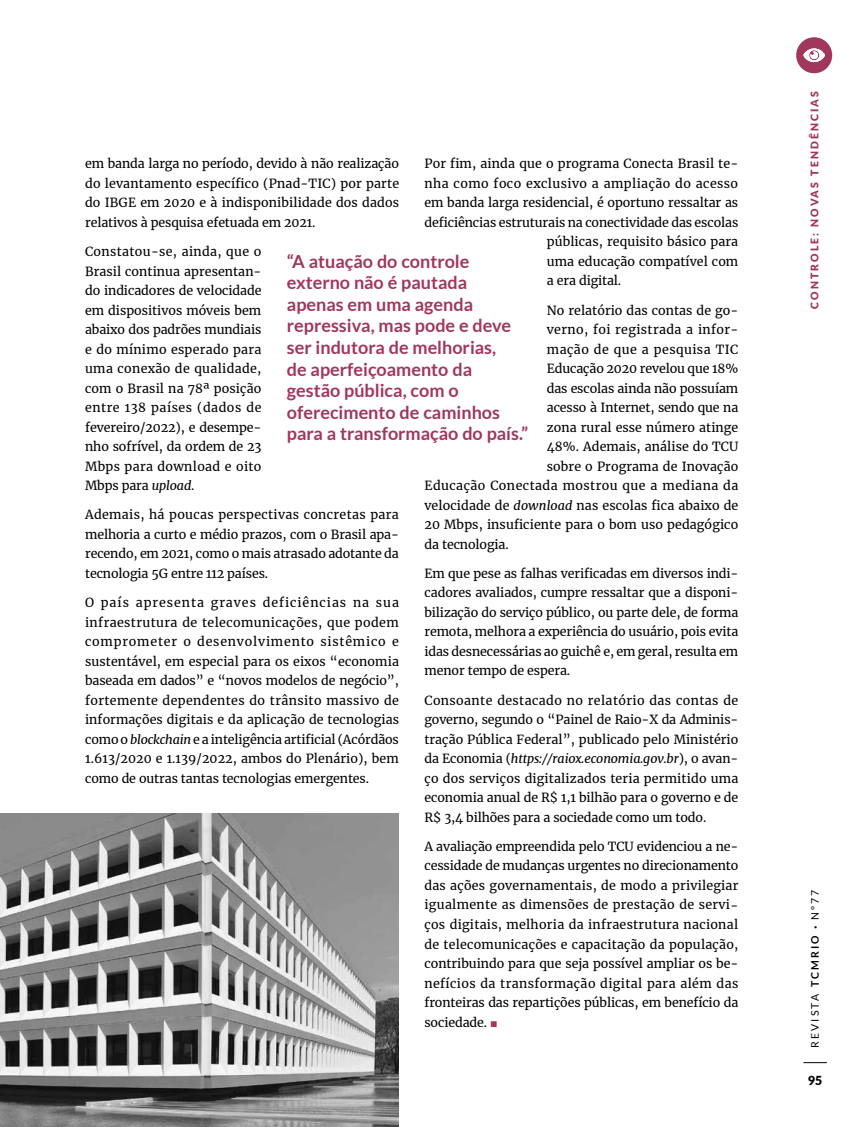
<style>
.page{position:relative;width:866px;height:1127px;background:#fff}
.page>*{position:absolute;margin:0;border:0;box-sizing:border-box;transform-origin:0 0}
.t1{font:700 18px/21.6px "Lato";color:#a1365f}
.t2{font:12.45px/19.5px "Merriweather";letter-spacing:-.01em;color:#000;text-align:justify}
.t3{font:12.45px "Merriweather";letter-spacing:.01em;color:#000}
.t4{font:12.45px "Merriweather";letter-spacing:.03em;color:#000}
.t5{font:12.45px "Merriweather";letter-spacing:.035em;color:#000}
.t6{font:900 12.45px "Lato";color:#000}
.t7{font:900 10.5px "Lato";letter-spacing:.2em;color:#a1365f}
.t8{font:10.5px "Lato";letter-spacing:.2em;color:#000}
.s1{font-style:italic}
.s2{font-family:"Arial";color:#a1365f}
.s3{font-weight:700}
.s4{font-size:6px}
</style>
<div class="page">
<svg style="left:803px;top:1062px;width:23px;height:1px"></svg>
<div style="left:796px;top:37px;width:36px;height:36px;background:#a1365f;border-radius:50%"></div>
<svg style="left:803px;top:48px;width:21px;height:15px"></svg>
<img style="left:0;top:813px;width:399px;height:314px">
<p class="t2" style="left:85px;top:154px;width:315px">em banda larga no período, devido à não realização do levantamento específico (Pnad-TIC) por parte do IBGE em 2020 e à indisponibilidade dos dados relativos à pesquisa efetuada em 2021.</p>
<p class="t2" style="left:85px;top:241px;width:178px">Constatou-se, ainda, que o Brasil continua apresentan&shy;do indicadores de velocidade em dispositivos móveis bem abaixo dos padrões mundiais e do mínimo esperado para uma conexão de qualidade, com o Brasil na 78ª posição entre 138 países (dados de fevereiro/2022), e desempe&shy;nho sofrível, da ordem de 23<br>Mbps para download e oito Mbps para <span class="s1">upload</span>.</p>
<p class="t2" style="left:85px;top:505px;width:315px">Ademais, há poucas perspectivas concretas para melhoria a curto e médio prazos, com o Brasil apa&shy;recendo, em 2021, como o mais atrasado adotante da tecnologia 5G entre 112 países.</p>
<p class="t2" style="left:85px;top:592px;width:315px">O país apresenta graves deficiências na sua infraestrutura de telecomunicações, que podem comprometer o desenvolvimento sistêmico e sustentável, em especial para os eixos “economia baseada em dados” e “novos modelos de negócio”, fortemente dependentes do trânsito massivo de informações digitais e da aplicação de tecnologias como o <span class="s1">blockchain</span> e a inteligência artificial (Acórdãos 1.613/2020 e 1.139/2022, ambos do Plenário), bem como de outras tantas tecnologias emergentes.</p>
<p class="t3" style="left:424px;top:155px;width:315px">Por fim, ainda que o programa Conecta Brasil te-</p>
<p class="t4" style="left:424px;top:175px;width:315px">nha como foco exclusivo a ampliação do acesso</p>
<p class="t2" style="left:424px;top:193px;width:315px">em banda larga residencial, é oportuno ressaltar as</p>
<p class="t2" style="left:424px;top:212px;width:315px">deficiências estruturais na conectividade das escolas</p>
<p class="t2" style="left:546px;top:232px;width:193px">públicas, requisito básico para</p>
<p class="t2" style="left:546px;top:251px;width:193px">uma educação compatível com</p>
<p class="t2" style="left:546px;top:271px;width:76px">a era digital.</p>
<p class="t2" style="left:546px;top:300px;width:193px">No relatório das contas de go-</p>
<p class="t4" style="left:546px;top:321px;width:193px">verno, foi registrada a infor-</p>
<p class="t5" style="left:546px;top:340px;width:193px">mação de que a pesquisa TIC</p>
<p class="t2" style="left:546px;top:358px;width:193px">Educação 2020 revelou que 18%</p>
<p class="t2" style="left:546px;top:378px;width:193px">das escolas ainda não possuíam</p>
<p class="t2" style="left:546px;top:397px;width:193px">acesso à Internet, sendo que na</p>
<p class="t2" style="left:546px;top:417px;width:193px">zona rural esse número atinge</p>
<p class="t2" style="left:546px;top:436px;width:193px">48%. Ademais, análise do TCU</p>
<p class="t3" style="left:546px;top:457px;width:193px">sobre o Programa de Inovação</p>
<p class="t5" style="left:424px;top:477px;width:315px">Educação Conectada mostrou que a mediana da</p>
<p class="t3" style="left:424px;top:496px;width:315px">velocidade de <span class="s1">download</span> nas escolas fica abaixo de</p>
<p class="t3" style="left:424px;top:516px;width:315px">20 Mbps, insuficiente para o bom uso pedagógico</p>
<p class="t2" style="left:424px;top:534px;width:86px">da tecnologia.</p>
<p class="t2" style="left:424px;top:563px;width:315px">Em que pese as falhas verificadas em diversos indi&shy;cadores avaliados, cumpre ressaltar que a disponi&shy;bilização do serviço público, ou parte dele, de forma remota, melhora a experiência do usuário, pois evita idas desnecessárias ao guichê e, em geral, resulta em menor tempo de espera.</p>
<p class="t2" style="left:424px;top:690px;width:315px">Consoante destacado no relatório das contas de governo, segundo o “Painel de Raio-X da Adminis&shy;tração Pública Federal”, publicado pelo Ministério da Economia (<span class="s1">https://raiox.economia.gov.br</span>), o avan&shy;ço dos serviços digitalizados teria permitido uma economia anual de R$ 1,1 bilhão para o governo e de R$ 3,4 bilhões para a sociedade como um todo.</p>
<p class="t2" style="left:424px;top:836px;width:315px">A avaliação empreendida pelo TCU evidenciou a ne&shy;cessidade de mudanças urgentes no direcionamento das ações governamentais, de modo a privilegiar igualmente as dimensões de prestação de servi&shy;ços digitais, melhoria da infraestrutura nacional de telecomunicações e capacitação da população, contribuindo para que seja possível ampliar os be&shy;nefícios da transformação digital para além das fronteiras das repartições públicas, em benefício da sociedade. <span class="s2">■</span></p>
<h1 class="t1" style="left:287px;top:250px;width:243px">“A atuação do controle externo não é pautada apenas em uma agenda repressiva, mas pode e deve ser indutora de melhorias,<br>de aperfeiçoamento da gestão pública, com o oferecimento de caminhos para a transformação do país.”</h1>
<p class="t7" style="left:808px;top:309px;width:219px;rotate:-90deg">CONTROLE: NOVAS TENDÊNCIAS</p>
<p class="t8" style="left:809px;top:1048px;width:160px;rotate:-90deg">REVISTA <span class="s3">TCMRIO</span> <span class="s4">•</span> Nº77</p>
<p class="t6" style="left:807px;top:1073px;width:16px">95</p>
</div>
